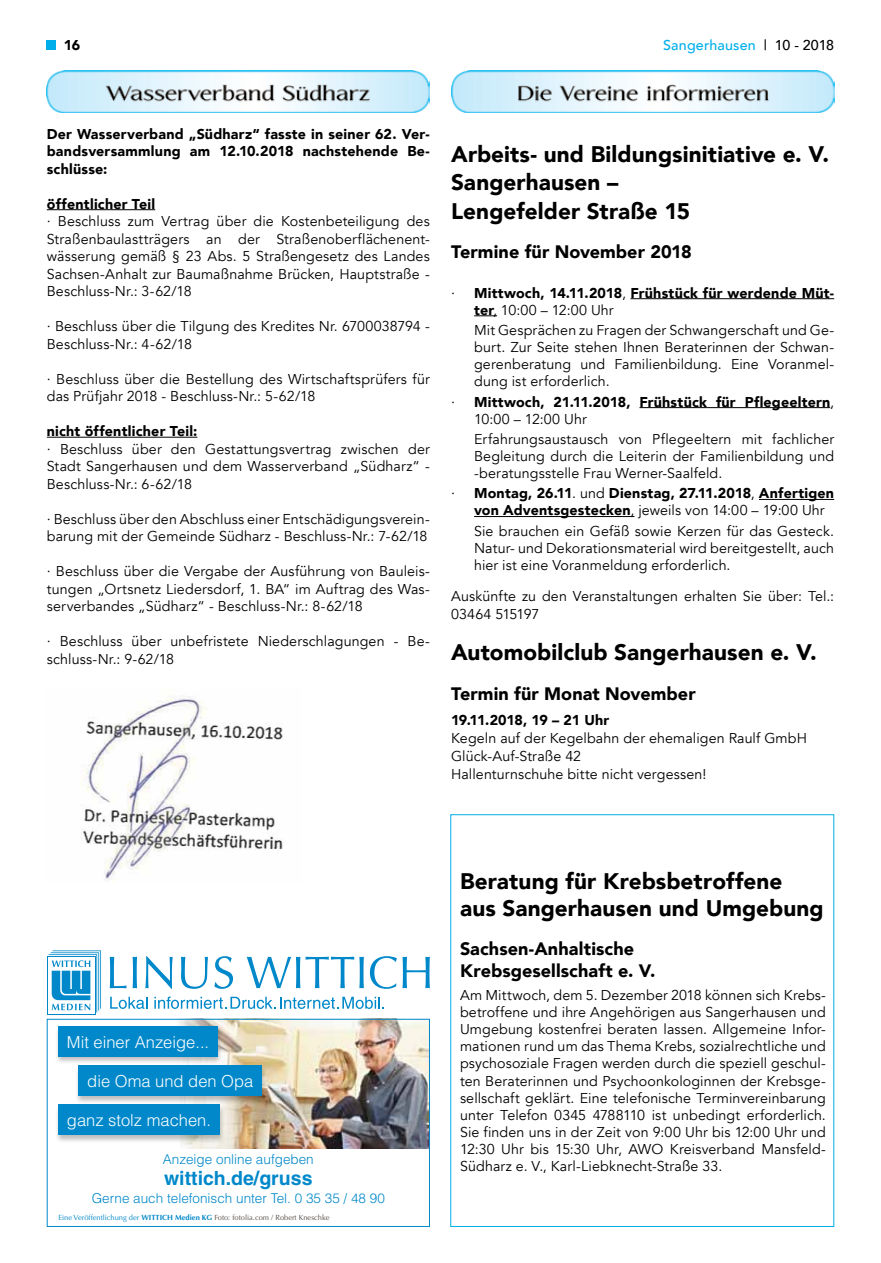
<style>
.page{position:relative;width:881px;height:1263px;background:#fff}
.page>*{position:absolute;margin:0;border:0;box-sizing:border-box;transform-origin:0 0}
.t1{font:900 22.5px/28.2px "Avenir";letter-spacing:.005em;color:#000}
.t2{font:700 19.5px "Helvetica LT";color:#0088ca}
.t3{font:900 18px/21.6px "Avenir";letter-spacing:.005em;color:#000}
.t4{font:300 16.5px "Helvetica LT";color:#fff}
.t5{font:14.25px/17.1px "Avenir";letter-spacing:.01em;color:#000;text-align:justify}
.t6{font:900 14.25px/17.1px "Avenir";letter-spacing:.015em;color:#000}
.t7{font:500 14.25px "Avenir";letter-spacing:.01em;color:#00afea}
.t8{font:900 14.25px "Avenir";letter-spacing:-.015em;color:#000}
.t9{font:300 13.5px "Helvetica LT";color:#0088ca}
.t10{font:7.5px "Optima LT";color:#544d48}
.s1{color:#000}
.s2{font-weight:400}
.s3{color:#0088ca}
.s4{font-weight:700;color:#0088ca}
</style>
<div class="page">
<div style="left:47px;top:40px;width:9px;height:9px;background:#00afea"></div>
<img style="left:451px;top:70px;width:382px;height:43px">
<hr style="left:630px;top:298px;width:203px;height:1px;background:#000">
<svg style="left:474px;top:315px;width:23px;height:1px"></svg>
<hr style="left:639px;top:407px;width:190px;height:1px;background:#000">
<hr style="left:758px;top:499px;width:75px;height:1px;background:#000">
<hr style="left:474px;top:516px;width:160px;height:1px;background:#000">
<img style="left:47px;top:70px;width:382px;height:43px">
<hr style="left:47px;top:209px;width:108px;height:1px;background:#000">
<hr style="left:47px;top:437px;width:150px;height:1px;background:#000">
<div style="left:450px;top:814px;width:383px;height:413px;border:1px solid #00afea"></div>
<img style="left:83px;top:696px;width:200px;height:184px">
<img style="left:179px;top:1021px;width:248px;height:127px">
<div style="left:47px;top:1019px;width:382px;height:208px;border:1px solid #0088ca"></div>
<div style="left:54px;top:1025px;width:169px;height:40px;background:#000;opacity:.26"></div>
<div style="left:58px;top:1026px;width:159px;height:30px;background:#0088ca"></div>
<div style="left:75px;top:1065px;width:192px;height:39px;background:#000;opacity:.26"></div>
<div style="left:79px;top:1065px;width:183px;height:30px;background:#0088ca"></div>
<div style="left:54px;top:1104px;width:171px;height:40px;background:#000;opacity:.26"></div>
<div style="left:58px;top:1105px;width:161px;height:30px;background:#0088ca"></div>
<svg style="left:110px;top:957px;width:27px;height:31px"></svg>
<svg style="left:145px;top:956px;width:27px;height:33px"></svg>
<svg style="left:181px;top:957px;width:27px;height:32px"></svg>
<svg style="left:214px;top:956px;width:19px;height:33px"></svg>
<svg style="left:247px;top:957px;width:117px;height:31px"></svg>
<svg style="left:370px;top:956px;width:59px;height:33px"></svg>
<svg style="left:47px;top:956px;width:2px;height:58px"></svg>
<div style="left:48px;top:957px;width:46px;height:56px;background:#fff"></div>
<svg style="left:49px;top:950px;width:52px;height:62px"></svg>
<svg style="left:110px;top:997px;width:37px;height:12px"></svg>
<svg style="left:154px;top:996px;width:230px;height:13px"></svg>
<p class="t6" style="left:64px;top:37px;width:18px">16</p>
<p class="t7" style="left:663px;top:33px;width:172px">Sangerhausen <span class="s1">| 10 - 2018</span></p>
<p class="t6" style="left:47px;top:125px;width:384px;line-height:17.5px;text-align:justify">Der Wasserverband „Südharz“ fasste in seiner 62. Ver&shy;bandsversammlung am 12.10.2018 nachstehende Be&shy;schlüsse:</p>
<p class="t6" style="left:47px;top:195px;width:110px">öffentlicher Teil</p>
<p class="t5" style="left:47px;top:213px;width:384px;line-height:17.5px">· Beschluss zum Vertrag über die Kostenbeteiligung des Straßenbaulastträgers an der Straßenoberflächenent&shy;wässerung gemäß § 23 Abs. 5 Straßengesetz des Landes Sachsen-Anhalt zur Baumaßnahme Brücken, Hauptstraße - Beschluss-Nr.: 3-62/18</p>
<p class="t5" style="left:47px;top:318px;width:384px;line-height:17.5px">· Beschluss über die Tilgung des Kredites Nr. 6700038794 -<br>Beschluss-Nr.: 4-62/18</p>
<p class="t5" style="left:47px;top:370px;width:384px;line-height:17.5px">· Beschluss über die Bestellung des Wirtschaftsprüfers für das Prüfjahr 2018 - Beschluss-Nr.: 5-62/18</p>
<p class="t6" style="left:47px;top:422px;width:152px">nicht öffentlicher Teil:</p>
<p class="t5" style="left:47px;top:440px;width:384px;line-height:17.5px">· Beschluss über den Gestattungsvertrag zwischen der Stadt Sangerhausen und dem Wasserverband „Südharz“ - Beschluss-Nr.: 6-62/18</p>
<p class="t5" style="left:47px;top:510px;width:384px;line-height:17.5px">· Beschluss über den Abschluss einer Entschädigungsverein&shy;barung mit der Gemeinde Südharz - Beschluss-Nr.: 7-62/18</p>
<p class="t5" style="left:47px;top:563px;width:384px;line-height:17.5px">· Beschluss über die Vergabe der Ausführung von Bauleis&shy;tungen „Ortsnetz Liedersdorf, 1. BA“ im Auftrag des Was&shy;serverbandes „Südharz“ - Beschluss-Nr.: 8-62/18</p>
<p class="t5" style="left:47px;top:633px;width:384px;line-height:17.5px">· Beschluss über unbefristete Niederschlagungen - Be&shy;schluss-Nr.: 9-62/18</p>
<h1 class="t1" style="left:451px;top:140px;width:379px">Arbeits- und Bildungsinitiative e. V.<br>Sangerhausen –<br>Lengefelder Straße 15</h1>
<p class="t3" style="left:451px;top:241px;width:242px">Termine für November 2018</p>
<p class="t6" style="left:474px;top:284px;width:361px;text-indent:-23px"><span class="s2">·</span> Mittwoch, 14.11.2018<span class="s2">,</span> Frühstück für werdende Müt&shy;ter<span class="s2">, 10:00 – 12:00 Uhr</span></p>
<p class="t5" style="left:474px;top:322px;width:361px">Mit Gesprächen zu Fragen der Schwangerschaft und Ge&shy;burt. Zur Seite stehen Ihnen Beraterinnen der Schwan&shy;gerenberatung und Familienbildung. Eine Voranmel&shy;dung ist erforderlich.</p>
<p class="t6" style="left:474px;top:393px;width:361px;text-indent:-23px"><span class="s2">·</span> Mittwoch, 21.11.2018, Frühstück für Pflegeeltern<span class="s2">,<br>10:00 – 12:00 Uhr</span></p>
<p class="t5" style="left:474px;top:431px;width:361px">Erfahrungsaustausch von Pflegeeltern mit fachlicher Begleitung durch die Leiterin der Familienbildung und -beratungsstelle Frau Werner-Saalfeld.</p>
<p class="t6" style="left:474px;top:484px;width:361px;text-indent:-23px"><span class="s2">·</span> Montag, 26.11<span class="s2">. und</span> Dienstag, 27.11.2018<span class="s2">,</span> Anfertigen von Adventsgestecken<span class="s2">, jeweils von 14:00 – 19:00 Uhr</span></p>
<p class="t5" style="left:474px;top:522px;width:361px">Sie brauchen ein Gefäß sowie Kerzen für das Gesteck.<br>Natur- und Dekorationsmaterial wird bereitgestellt, auch hier ist eine Voranmeldung erforderlich.</p>
<p class="t5" style="left:451px;top:587px;width:384px;line-height:18.3px">Auskünfte zu den Veranstaltungen erhalten Sie über: Tel.:<br>03464 515197</p>
<h1 class="t1" style="left:451px;top:638px;width:367px">Automobilclub Sangerhausen e. V.</h1>
<p class="t3" style="left:451px;top:682px;width:246px">Termin für Monat November</p>
<p class="t8" style="left:451px;top:707px;width:160px">19.11.2018, 19 – 21 Uhr</p>
<p class="t5" style="left:451px;top:729px;width:357px;line-height:18.3px;text-align:left">Kegeln auf der Kegelbahn der ehemaligen Raulf GmbH<br>Glück-Auf-Straße 42<br>Hallenturnschuhe bitte nicht vergessen!</p>
<p class="t4" style="left:67px;top:1031px;width:144px">Mit einer Anzeige...</p>
<p class="t4" style="left:87px;top:1071px;width:167px">die Oma und den Opa</p>
<p class="t4" style="left:67px;top:1110px;width:145px">ganz stolz machen.</p>
<p class="t9" style="left:163px;top:1151px;width:152px">Anzeige online aufgeben</p>
<h2 class="t2" style="left:164px;top:1167px;width:150px">wittich.de/gruss</h2>
<p class="t9" style="left:92px;top:1190px;width:294px">Gerne auch telefonisch unter Tel. 0 35 35 / 48 90</p>
<p class="t10" style="left:58px;top:1213px;width:272px"><span class="s3">Eine Veröffentlichung der</span> <span class="s4">WITTICH Medien KG</span> Foto: fotolia.com / Robert Kneschke</p>
<h1 class="t1" style="left:460px;top:867px;width:365px;line-height:27px">Beratung für Krebsbetroffene aus Sangerhausen und Umgebung</h1>
<p class="t3" style="left:460px;top:937px;width:197px">Sachsen-Anhaltische<br>Krebsgesellschaft e. V.</p>
<p class="t5" style="left:460px;top:987px;width:367px">Am Mittwoch, dem 5. Dezember 2018 können sich Krebs&shy;betroffene und ihre Angehörigen aus Sangerhausen und Umgebung kostenfrei beraten lassen. Allgemeine Infor&shy;mationen rund um das Thema Krebs, sozialrechtliche und psychosoziale Fragen werden durch die speziell geschul&shy;ten Beraterinnen und Psychoonkologinnen der Krebsge&shy;sellschaft geklärt. Eine telefonische Terminvereinbarung unter Telefon 0345 4788110 ist unbedingt erforderlich.<br>Sie finden uns in der Zeit von 9:00 Uhr bis 12:00 Uhr und 12:30 Uhr bis 15:30 Uhr, AWO Kreisverband Mansfeld-Südharz e. V., Karl-Liebknecht-Straße 33.</p>
</div>
